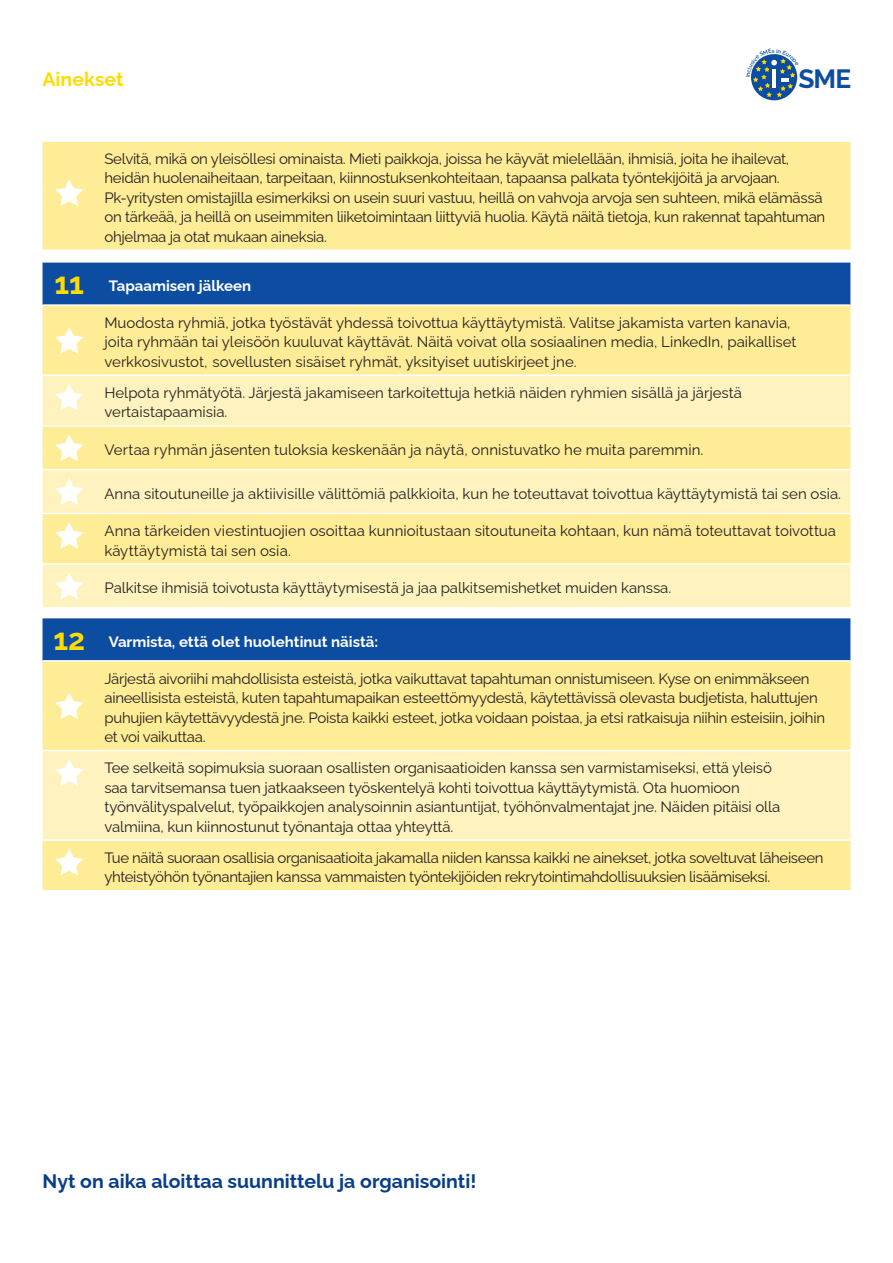
<style>
.page{position:relative;width:893px;height:1263px;background:#fff}
.page>*{position:absolute;margin:0;border:0;box-sizing:border-box;transform-origin:0 0}
.t1{font:700 30px "Raleway";color:#ffdc01}
.t2{font:700 26.25px "Raleway";color:#0d4da1}
.t3{font:700 19.5px "Raleway";color:#083e89}
.t4{font:700 19.5px "Raleway";color:#ffdc01}
.t5{font:15px/19.5px "Raleway";letter-spacing:-.015em;color:#231f20}
.t6{font:15px/19.5px "Raleway";letter-spacing:.005em;color:#231f20}
.t7{font:700 15px "Raleway";color:#fff}
</style>
<div class="page">
<div style="left:43px;top:263px;width:807px;height:41px;background:#0d4da1"></div>
<div style="left:43px;top:306px;width:807px;height:68px;background:#ffec96"></div>
<svg style="left:43px;top:376px;width:807px;height:231px;background:#fef0ae"></svg>
<hr style="left:43px;top:425px;width:53px;height:2px;background:#fff">
<hr style="left:96px;top:425px;width:754px;height:2px;background:#fff">
<hr style="left:43px;top:469px;width:53px;height:1px;background:#fff">
<hr style="left:96px;top:469px;width:754px;height:1px;background:#fff">
<hr style="left:43px;top:513px;width:53px;height:1px;background:#fff">
<hr style="left:96px;top:513px;width:754px;height:1px;background:#fff">
<hr style="left:43px;top:563px;width:53px;height:2px;background:#fff">
<hr style="left:96px;top:563px;width:754px;height:2px;background:#fff">
<svg style="left:55px;top:327px;width:28px;height:27px"></svg>
<svg style="left:55px;top:384px;width:28px;height:26px"></svg>
<svg style="left:55px;top:434px;width:28px;height:27px"></svg>
<svg style="left:55px;top:478px;width:28px;height:27px"></svg>
<svg style="left:55px;top:522px;width:28px;height:27px"></svg>
<svg style="left:55px;top:572px;width:28px;height:27px"></svg>
<div style="left:751px;top:54px;width:46px;height:46px;background:#0d4da1;border-radius:50%"></div>
<div style="left:43px;top:618px;width:807px;height:42px;background:#0d4da1"></div>
<div style="left:43px;top:662px;width:807px;height:228px;background:#ffec96"></div>
<div style="left:43px;top:751px;width:807px;height:88px;background:#fef3be"></div>
<hr style="left:43px;top:750px;width:53px;height:1px;background:#fff">
<hr style="left:96px;top:750px;width:754px;height:1px;background:#fff">
<hr style="left:43px;top:839px;width:53px;height:2px;background:#fff">
<hr style="left:96px;top:839px;width:754px;height:2px;background:#fff">
<svg style="left:55px;top:692px;width:28px;height:27px"></svg>
<svg style="left:55px;top:759px;width:28px;height:27px"></svg>
<svg style="left:55px;top:849px;width:28px;height:26px"></svg>
<div style="left:43px;top:142px;width:807px;height:107px;background:#ffec96"></div>
<svg style="left:55px;top:179px;width:28px;height:27px"></svg>
<svg style="left:751px;top:54px;width:47px;height:43px"></svg>
<p class="t4" style="left:43px;top:64px;width:83px">Ainekset</p>
<p class="t2" style="left:798px;top:63px;width:54px">SME</p>
<p class="t5" style="left:104px;top:147px;width:686px">Selvitä, mikä on yleisöllesi ominaista. Mieti paikkoja, joissa he käyvät mielellään, ihmisiä, joita he ihailevat, heidän huolenaiheitaan, tarpeitaan, kiinnostuksenkohteitaan, tapaansa palkata työntekijöitä ja arvojaan.</p>
<p class="t5" style="left:104px;top:186px;width:722px">Pk-yritysten omistajilla esimerkiksi on usein suuri vastuu, heillä on vahvoja arvoja sen suhteen, mikä elämässä on tärkeää, ja heillä on useimmiten liiketoimintaan liittyviä huolia. Käytä näitä tietoja, kun rakennat tapahtuman ohjelmaa ja otat mukaan aineksia.</p>
<p class="t1" style="left:54px;top:259px;width:31px">11</p>
<p class="t7" style="left:109px;top:274px;width:144px">Tapaamisen jälkeen</p>
<p class="t5" style="left:104px;top:311px;width:694px">Muodosta ryhmiä, jotka työstävät yhdessä toivottua käyttäytymistä. Valitse jakamista varten kanavia, joita ryhmään tai yleisöön kuuluvat käyttävät. Näitä voivat olla sosiaalinen media, LinkedIn, paikalliset verkkosivustot, sovellusten sisäiset ryhmät, yksityiset uutiskirjeet jne.</p>
<p class="t5" style="left:104px;top:381px;width:639px">Helpota ryhmätyötä. Järjestä jakamiseen tarkoitettuja hetkiä näiden ryhmien sisällä ja järjestä vertaistapaamisia.</p>
<p class="t6" style="left:104px;top:438px;width:600px">Vertaa ryhmän jäsenten tuloksia keskenään ja näytä, onnistuvatko he muita paremmin.</p>
<p class="t5" style="left:104px;top:482px;width:738px">Anna sitoutuneille ja aktiivisille välittömiä palkkioita, kun he toteuttavat toivottua käyttäytymistä tai sen osia.</p>
<p class="t6" style="left:104px;top:519px;width:733px">Anna tärkeiden viestintuojien osoittaa kunnioitustaan sitoutuneita kohtaan, kun nämä toteuttavat toivottua käyttäytymistä tai sen osia.</p>
<p class="t5" style="left:104px;top:576px;width:568px">Palkitse ihmisiä toivotusta käyttäytymisestä ja jaa palkitsemishetket muiden kanssa.</p>
<p class="t1" style="left:53px;top:615px;width:33px">12</p>
<p class="t7" style="left:109px;top:629px;width:271px">Varmista, että olet huolehtinut näistä:</p>
<p class="t5" style="left:104px;top:667px;width:722px">Järjestä aivoriihi mahdollisista esteistä, jotka vaikuttavat tapahtuman onnistumiseen. Kyse on enimmäkseen aineellisista esteistä, kuten tapahtumapaikan esteettömyydestä, käytettävissä olevasta budjetista, haluttujen puhujien käytettävyydestä jne. Poista kaikki esteet, jotka voidaan poistaa, ja etsi ratkaisuja niihin esteisiin, joihin et voi vaikuttaa.</p>
<p class="t5" style="left:104px;top:756px;width:677px">Tee selkeitä sopimuksia suoraan osallisten organisaatioiden kanssa sen varmistamiseksi, että yleisö saa tarvitsemansa tuen jatkaakseen työskentelyä kohti toivottua käyttäytymistä. Ota huomioon työnvälityspalvelut, työpaikkojen analysoinnin asiantuntijat, työhönvalmentajat jne. Näiden pitäisi olla valmiina, kun kiinnostunut työnantaja ottaa yhteyttä.</p>
<p class="t5" style="left:104px;top:846px;width:721px">Tue näitä suoraan osallisia organisaatioita jakamalla niiden kanssa kaikki ne ainekset, jotka soveltuvat läheiseen yhteistyöhön työnantajien kanssa vammaisten työntekijöiden rekrytointimahdollisuuksien lisäämiseksi.</p>
<p class="t3" style="left:43px;top:1165px;width:435px">Nyt on aika aloittaa suunnittelu ja organisointi!</p>
</div>
